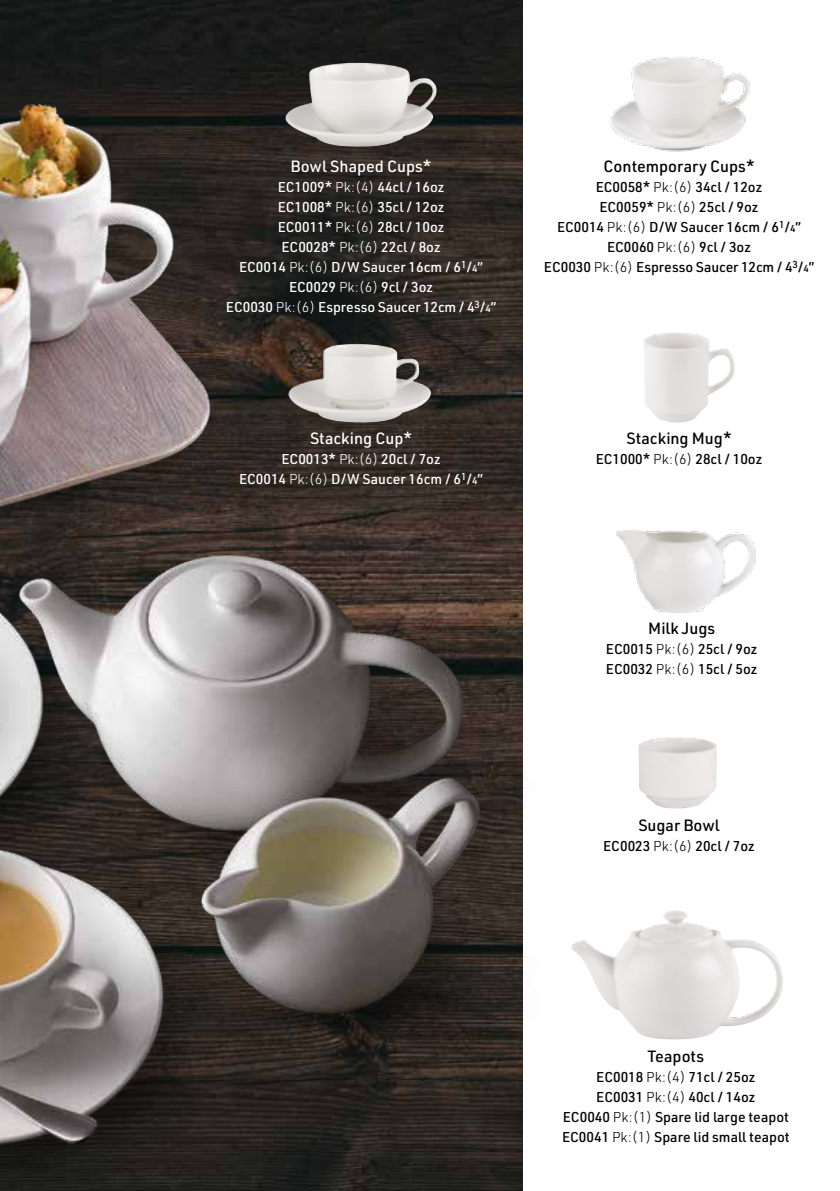
<style>
.page{position:relative;width:840px;height:1191px;background:#fff}
.page>*{position:absolute;margin:0;border:0;box-sizing:border-box;transform-origin:0 0}
.t1{font:500 16px "URWDIN";color:#000}
.t2{font:500 16px "URWDIN";color:#fff}
.t3{font:500 14px/20px "URWDIN";color:#000;text-align:center}
.t4{font:500 14px/20px "URWDIN";color:#fff;text-align:center}
.s1{font-weight:300}
.s2{font-size:10px}
</style>
<div class="page">
<img style="left:230px;top:0;width:292px;height:483px">
<img style="left:285px;top:63px;width:151px;height:84px">
<img style="left:666px;top:737px;width:50px;height:71px">
<img style="left:286px;top:344px;width:145px;height:79px">
<img style="left:644px;top:333px;width:90px;height:89px">
<img style="left:0;top:483px;width:666px;height:708px">
<img style="left:616px;top:530px;width:139px;height:82px">
<img style="left:568px;top:910px;width:215px;height:129px">
<img style="left:611px;top:56px;width:139px;height:96px">
<img style="left:0;top:0;width:230px;height:565px">
<p class="t2" style="left:290px;top:155px;width:142px">Bowl Shaped Cups*</p>
<p class="t4" style="left:226px;top:176px;width:271px">EC1009* <span class="s1">Pk:(4)</span> 44cl / 16oz<br>EC1008* <span class="s1">Pk:(6)</span> 35cl / 12oz<br>EC0011* <span class="s1">Pk:(6)</span> 28cl / 10oz<br>EC0028* <span class="s1">Pk:(6)</span> 22cl / 8oz<br>EC0014 <span class="s1">Pk:(6)</span> D/W Saucer 16cm / 6<sup>1</sup>/<span class="s2">4</span>”<br>EC0029 <span class="s1">Pk:(6)</span> 9cl / 3oz<br>EC0030 <span class="s1">Pk:(6)</span> Espresso Saucer 12cm / 4<sup>3</sup>/<span class="s2">4</span>”</p>
<p class="t2" style="left:310px;top:428px;width:104px">Stacking Cup*</p>
<p class="t4" style="left:239px;top:449px;width:245px">EC0013* <span class="s1">Pk:(6)</span> 20cl / 7oz<br>EC0014 <span class="s1">Pk:(6)</span> D/W Saucer 16cm / 6<sup>1</sup>/<span class="s2">4</span>”</p>
<p class="t1" style="left:603px;top:155px;width:153px">Contemporary Cups*</p>
<p class="t3" style="left:543px;top:176px;width:271px">EC0058* <span class="s1">Pk:(6)</span> 34cl / 12oz<br>EC0059* <span class="s1">Pk:(6)</span> 25cl / 9oz<br>EC0014 <span class="s1">Pk:(6)</span> D/W Saucer 16cm / 6<sup>1</sup>/<span class="s2">4</span>”<br>EC0060 <span class="s1">Pk:(6)</span> 9cl / 3oz<br>EC0030 <span class="s1">Pk:(6)</span> Espresso Saucer 12cm / 4<sup>3</sup>/<span class="s2">4</span>”</p>
<p class="t1" style="left:626px;top:428px;width:107px">Stacking Mug*</p>
<p class="t3" style="left:595px;top:449px;width:168px">EC1000* <span class="s1">Pk:(6)</span> 28cl / 10oz</p>
<p class="t1" style="left:648px;top:618px;width:68px">Milk Jugs</p>
<p class="t3" style="left:605px;top:638px;width:153px;text-align:left">EC0015 <span class="s1">Pk:(6)</span> 25cl / 9oz<br>EC0032 <span class="s1">Pk:(6)</span> 15cl / 5oz</p>
<p class="t1" style="left:638px;top:814px;width:83px">Sugar Bowl</p>
<p class="t3" style="left:603px;top:835px;width:153px">EC0023 <span class="s1">Pk:(6)</span> 20cl / 7oz</p>
<p class="t1" style="left:647px;top:1045px;width:58px">Teapots</p>
<p class="t3" style="left:561px;top:1066px;width:229px">EC0018 <span class="s1">Pk:(4)</span> 71cl / 25oz<br>EC0031 <span class="s1">Pk:(4)</span> 40cl / 14oz<br>EC0040 <span class="s1">Pk:(1)</span> Spare lid large teapot<br>EC0041 <span class="s1">Pk:(1)</span> Spare lid small teapot</p>
</div>
